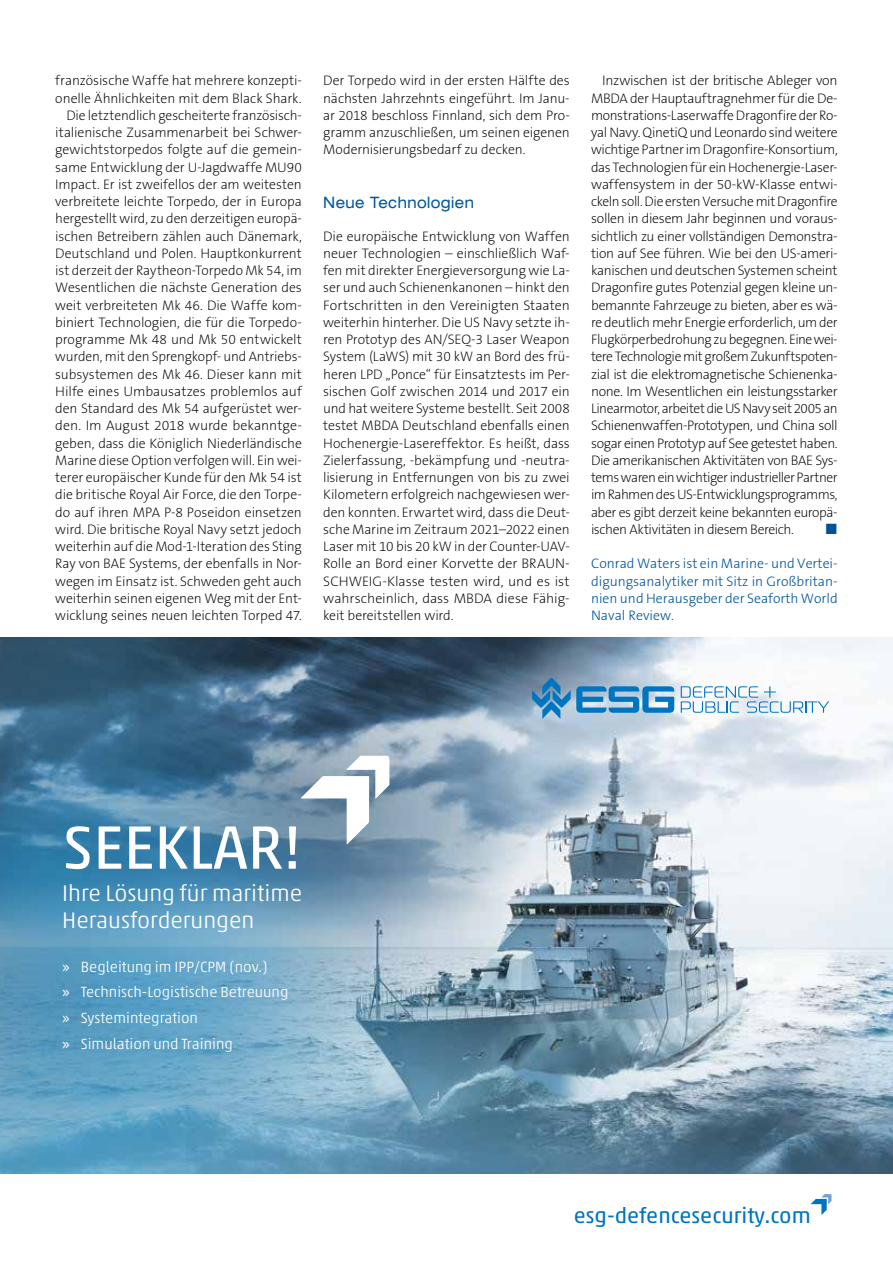
<style>
.page{position:relative;width:893px;height:1263px;background:#fff}
.page>*{position:absolute;margin:0;border:0;box-sizing:border-box;transform-origin:0 0}
.t1{font:62.1px "Akko Pro";color:#fff}
.t2{font:300 22.95px/27.5px "Akko Pro";color:#fff}
.t3{font:21.75px "Akko Pro";color:#0075bf}
.t4{font:expanded 15.75px "Helvetica Neue";letter-spacing:.035em;color:#00569d;scale:.9 1}
.t5{font:300 15px/25.7px "Akko Pro";color:#fff}
.t6{font:15px "European Pi Three";color:#005297}
.t7{font:200 13.8px/17.2px "The Sans B W2";letter-spacing:-.005em;color:#000;text-align:justify}
.t8{font:200 13.8px/17.2px "The Sans B2";letter-spacing:-.01em;color:#000;text-align:justify}
.t9{font:300 13.8px/17.2px "The Sans B3";color:#00569d;text-align:justify}
.s1{font-weight:400}
</style>
<div class="page">
<img style="left:0;top:637px;width:893px;height:537px">
<svg style="left:301px;top:756px;width:88px;height:88px"></svg>
<svg style="left:532px;top:678px;width:142px;height:41px;background:#6fa6cc"></svg>
<svg style="left:681px;top:686px;width:148px;height:27px"></svg>
<svg style="left:821px;top:1194px;width:10px;height:10px"></svg>
<svg style="left:811px;top:1199px;width:16px;height:16px"></svg>
<p class="t7" style="left:55px;top:72px;width:248px;text-align:right">französische Waffe hat mehrere konzepti&shy;onelle Ähnlichkeiten mit dem Black Shark.<br>Die letztendlich gescheiterte französisch&shy;italienische Zusammenarbeit bei Schwer&shy;gewichtstorpedos folgte auf die gemein&shy;same Entwicklung der U-Jagdwaffe MU90<br>Impact. Er ist zweifellos der am weitesten verbreitete leichte Torpedo, der in Europa hergestellt wird, zu den derzeitigen europä&shy;ischen Betreibern zählen auch Dänemark, Deutschland und Polen. Hauptkonkurrent ist derzeit der Raytheon-Torpedo Mk 54, im Wesentlichen die nächste Generation des weit verbreiteten Mk 46. Die Waffe kom&shy;biniert Technologien, die für die Torpedo&shy;programme Mk 48 und Mk 50 entwickelt wurden, mit den Sprengkopf- und Antriebs&shy;subsystemen des Mk 46. Dieser kann mit Hilfe eines Umbausatzes problemlos auf den Standard des Mk 54 aufgerüstet wer&shy;den. Im August 2018 wurde bekanntge&shy;geben, dass die Königlich Niederländische Marine diese Option verfolgen will. Ein wei&shy;terer europäischer Kunde für den Mk 54 ist die britische Royal Air Force, die den Torpe&shy;do auf ihren MPA P-8 Poseidon einsetzen wird. Die britische Royal Navy setzt jedoch weiterhin auf die Mod-1-Iteration des Sting Ray von BAE Systems, der ebenfalls in Nor&shy;wegen im Einsatz ist. Schweden geht auch weiterhin seinen eigenen Weg mit der Ent&shy;wicklung seines neuen leichten Torped 47.</p>
<p class="t7" style="left:323px;top:72px;width:248px">Der Torpedo wird in der ersten Hälfte des nächsten Jahrzehnts eingeführt. Im Janu&shy;ar 2018 beschloss Finnland, sich dem Pro&shy;gramm anzuschließen, um seinen eigenen Modernisierungsbedarf zu decken.</p>
<p class="t4" style="left:323px;top:193px;width:169px">Neue Technologien</p>
<p class="t8" style="left:323px;top:228px;width:248px">Die europäische Entwicklung von Waffen neuer Technologien – einschließlich Waf&shy;fen mit direkter Energieversorgung wie La&shy;ser und auch Schienenkanonen – hinkt den Fortschritten in den Vereinigten Staaten weiterhin hinterher. Die US Navy setzte ih&shy;ren Prototyp des AN/SEQ-3 Laser Weapon System (LaWS) mit 30 kW an Bord des frü&shy;heren LPD „Ponce“ für Einsatztests im Per&shy;sischen Golf zwischen 2014 und 2017 ein und hat weitere Systeme bestellt. Seit 2008 testet MBDA Deutschland ebenfalls einen Hochenergie-Lasereffektor. Es heißt, dass Zielerfassung, -bekämpfung und -neutra&shy;lisierung in Entfernungen von bis zu zwei Kilometern erfolgreich nachgewiesen wer&shy;den konnten. Erwartet wird, dass die Deut&shy;sche Marine im Zeitraum 2021–2022 einen Laser mit 10 bis 20 kW in der Counter-UAV-Rolle an Bord einer Korvette der BRAUN-SCHWEIG-Klasse testen wird, und es ist wahrscheinlich, dass MBDA diese Fähig&shy;keit bereitstellen wird.</p>
<p class="t7" style="left:591px;top:72px;width:248px;text-indent:11px">Inzwischen ist der britische Ableger von MBDA der Hauptauftragnehmer für die De&shy;monstrations-Laserwaffe Dragonfire der Ro&shy;yal Navy. QinetiQ und Leonardo sind weitere wichtige Partner im Dragonfire-Konsortium, das Technologien für ein Hochenergie-Laser&shy;waffensystem in der 50-kW-Klasse entwi&shy;ckeln soll. Die ersten Versuche mit Dragonfire sollen in diesem Jahr beginnen und voraus&shy;sichtlich zu einer vollständigen Demonstra&shy;tion auf See führen. Wie bei den US-ameri&shy;kanischen und deutschen Systemen scheint Dragonfire gutes Potenzial gegen kleine un&shy;bemannte Fahrzeuge zu bieten, aber es wä&shy;re deutlich mehr Energie erforderlich, um der Flugkörperbedrohung zu begegnen. Eine wei&shy;tere Technologie mit großem Zukunftspoten&shy;zial ist die elektromagnetische Schienenka&shy;none. Im Wesentlichen ein leistungsstarker Linearmotor, arbeitet die US Navy seit 2005 an Schienenwaffen-Prototypen, und China soll sogar einen Prototyp auf See getestet haben.<br>Die amerikanischen Aktivitäten von BAE Sys&shy;tems waren ein wichtiger industrieller Partner im Rahmen des US-Entwicklungsprogramms, aber es gibt derzeit keine bekannten europä&shy;ischen Aktivitäten in diesem Bereich.</p>
<p class="t6" style="left:825px;top:519px;width:14px">L</p>
<p class="t9" style="left:591px;top:556px;width:248px">Conrad Waters ist ein Marine- und Vertei&shy;digungsanalytiker mit Sitz in Großbritan&shy;nien und Herausgeber der Seaforth World Naval Review.</p>
<h1 class="t1" style="left:62px;top:810px;width:240px">SEEKLAR!</h1>
<h2 class="t2" style="left:62px;top:879px;width:241px">Ihre Lösung für maritime<br>Herausforderungen</h2>
<p class="t5" style="left:62px;top:954px;width:228px"><span class="s1">»</span> Begleitung im IPP/CPM (nov.)<br><span class="s1">»</span> Technisch-Logistische Betreuung <span class="s1">»</span> Systemintegration<br><span class="s1">»</span> Simulation und Training</p>
<h3 class="t3" style="left:574px;top:1202px;width:238px">esg-defencesecurity.com</h3>
</div>
